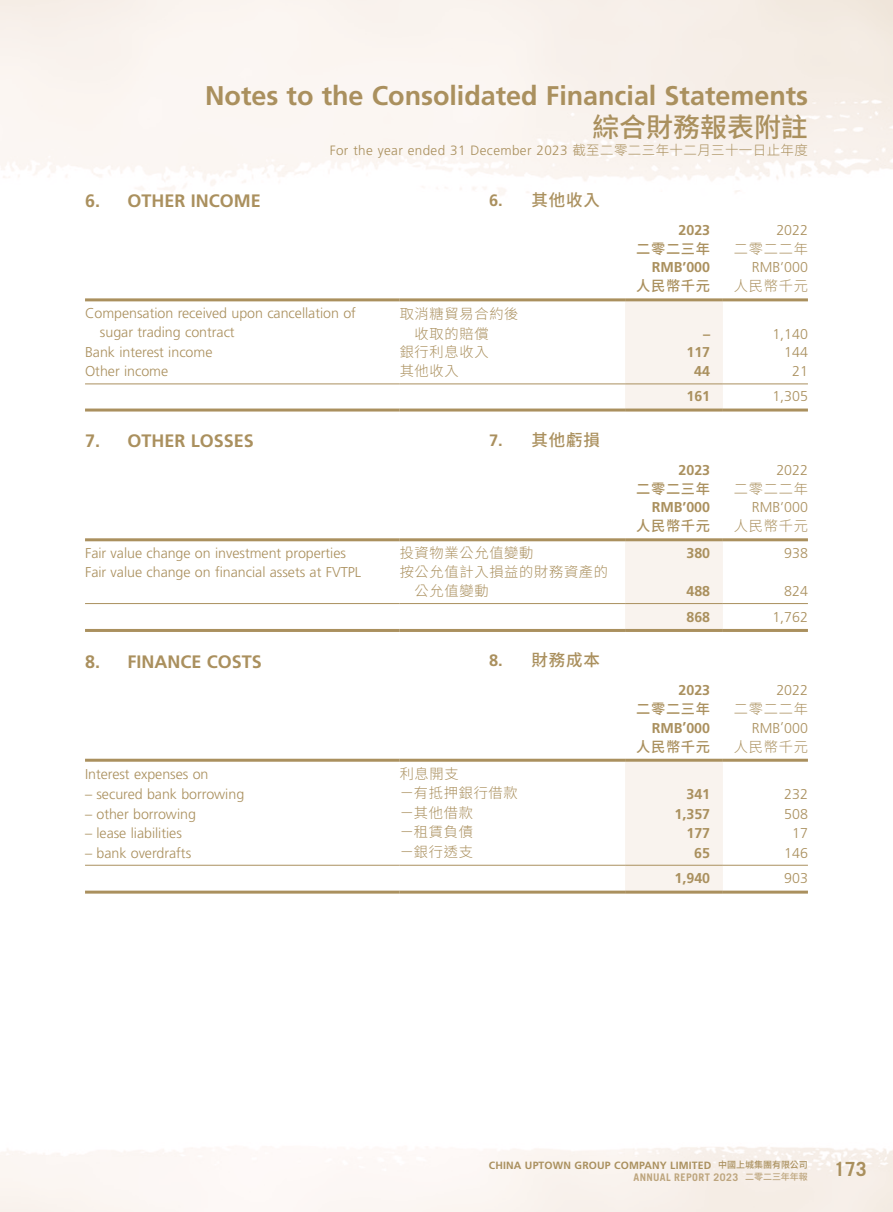
<style>
.page{position:relative;width:893px;height:1212px;background:#fff}
.page>*{position:absolute;margin:0;border:0;box-sizing:border-box;transform-origin:0 0}
.t1{font:700 27px "Frutiger LT Std";color:#aa905e}
.t2{font:500 27px "Source Han Sans TC";color:#aa905e}
.t3{font:700 19.5px "Trade Gothic LT Std";color:#aa905e}
.Heading_1{font:700 18px "Frutiger LT Std";color:#aa905e}
.C_Heading_1{font:500 16.5px "Source Han Sans TC";letter-spacing:.05em;color:#aa905e}
.Body_Text{font:300 14.25px/18.8px "Frutiger LT Std";color:#aa905e}
.Body_Text-2{font:300 14.25px/19.5px "Source Han Sans TC";letter-spacing:.05em;color:#aa905e}
.Body_Text-3{font:700 14.25px "Frutiger LT Std";color:#aa905e}
.Body_Text-4{font:500 14.25px "Source Han Sans TC";letter-spacing:.05em;color:#aa905e}
.t4{font:300 13.5px "Frutiger LT Std";letter-spacing:.03em;color:#aa905e}
.t5{font:700 10.5px "Frutiger LT Std";letter-spacing:.015em;color:#aa905e}
.t6{font:700 10.5px "Trade Gothic LT Std";letter-spacing:.04em;color:#bda57d}
.s1{font-family:"Source Han Sans TC"}
.s2{font-family:"Frutiger LT Std";font-weight:700}
.s3{font-family:"Source Han Sans TC";font-weight:500;font-size:9px}
</style>
<div class="page">
<div style="left:625px;top:301px;width:98px;height:107px;background:#f9f3ee"></div>
<hr style="left:85px;top:298px;width:315px;height:3px;background:#aa905e">
<hr style="left:400px;top:298px;width:225px;height:3px;background:#aa905e">
<hr style="left:625px;top:298px;width:98px;height:3px;background:#aa905e">
<hr style="left:723px;top:298px;width:85px;height:3px;background:#aa905e">
<hr style="left:85px;top:383px;width:315px;height:1px;background:#aa905e">
<hr style="left:400px;top:383px;width:225px;height:1px;background:#aa905e">
<hr style="left:625px;top:383px;width:98px;height:1px;background:#aa905e">
<hr style="left:723px;top:383px;width:85px;height:1px;background:#aa905e">
<hr style="left:85px;top:408px;width:315px;height:3px;background:#aa905e">
<hr style="left:400px;top:408px;width:225px;height:3px;background:#aa905e">
<hr style="left:625px;top:408px;width:98px;height:3px;background:#aa905e">
<hr style="left:723px;top:408px;width:85px;height:3px;background:#aa905e">
<div style="left:625px;top:541px;width:98px;height:88px;background:#f9f3ee"></div>
<hr style="left:85px;top:538px;width:315px;height:3px;background:#aa905e">
<hr style="left:400px;top:538px;width:225px;height:3px;background:#aa905e">
<hr style="left:625px;top:538px;width:98px;height:3px;background:#aa905e">
<hr style="left:723px;top:538px;width:85px;height:3px;background:#aa905e">
<hr style="left:85px;top:603px;width:315px;height:1px;background:#aa905e">
<hr style="left:400px;top:603px;width:225px;height:1px;background:#aa905e">
<hr style="left:625px;top:603px;width:98px;height:1px;background:#aa905e">
<hr style="left:723px;top:603px;width:85px;height:1px;background:#aa905e">
<hr style="left:85px;top:629px;width:315px;height:3px;background:#aa905e">
<hr style="left:400px;top:629px;width:225px;height:3px;background:#aa905e">
<hr style="left:625px;top:629px;width:98px;height:3px;background:#aa905e">
<hr style="left:723px;top:629px;width:85px;height:3px;background:#aa905e">
<div style="left:625px;top:762px;width:98px;height:128px;background:#f9f3ee"></div>
<hr style="left:85px;top:759px;width:315px;height:3px;background:#aa905e">
<hr style="left:400px;top:759px;width:225px;height:3px;background:#aa905e">
<hr style="left:625px;top:759px;width:98px;height:3px;background:#aa905e">
<hr style="left:723px;top:759px;width:85px;height:3px;background:#aa905e">
<hr style="left:85px;top:865px;width:315px;height:1px;background:#aa905e">
<hr style="left:400px;top:865px;width:225px;height:1px;background:#aa905e">
<hr style="left:625px;top:865px;width:98px;height:1px;background:#aa905e">
<hr style="left:723px;top:865px;width:85px;height:1px;background:#aa905e">
<hr style="left:85px;top:890px;width:315px;height:3px;background:#aa905e">
<hr style="left:400px;top:890px;width:225px;height:3px;background:#aa905e">
<hr style="left:625px;top:890px;width:98px;height:3px;background:#aa905e">
<hr style="left:723px;top:890px;width:85px;height:3px;background:#aa905e">
<h1 class="t1" style="left:205px;top:80px;width:604px">Notes to the Consolidated Financial Statements</h1>
<h1 class="t2" style="left:592px;top:112px;width:217px">綜合財務報表附註</h1>
<p class="t4" style="left:330px;top:142px;width:480px">For the year ended 31 December 2023 <span class="s1">截至二零二三年十二月三十一日止年度</span></p>
<p class="Heading_1" style="left:85px;top:190px;width:177px">6. OTHER INCOME</p>
<p class="C_Heading_1" style="left:489px;top:191px;width:112px"><span class="s2">6.</span> 其他收入</p>
<p class="Body_Text" style="left:100px;top:304px;width:258px;text-indent:-15px">Compensation received upon cancellation of sugar trading contract</p>
<p class="Body_Text-2" style="left:415px;top:304px;width:105px;text-indent:-15px">取消糖貿易合約後收取的賠償</p>
<p class="Body_Text-3" style="left:678px;top:222px;width:33px">2023</p>
<p class="Body_Text" style="left:776px;top:221px;width:33px">2022</p>
<p class="Body_Text-4" style="left:636px;top:240px;width:75px">二零二三年</p>
<p class="Body_Text-2" style="left:734px;top:239px;width:75px">二零二二年</p>
<p class="Body_Text-3" style="left:652px;top:259px;width:60px">RMB’000</p>
<p class="Body_Text" style="left:752px;top:258px;width:58px">RMB’000</p>
<p class="Body_Text-4" style="left:636px;top:278px;width:75px">人民幣千元</p>
<p class="Body_Text-2" style="left:734px;top:276px;width:75px">人民幣千元</p>
<p class="Body_Text-3" style="left:703px;top:325px;width:9px">–</p>
<p class="Body_Text" style="left:772px;top:325px;width:37px">1,140</p>
<p class="Body_Text" style="left:85px;top:343px;width:129px">Bank interest income</p>
<p class="Body_Text-2" style="left:400px;top:343px;width:90px">銀行利息收入</p>
<p class="Body_Text-3" style="left:686px;top:344px;width:25px">117</p>
<p class="Body_Text" style="left:784px;top:343px;width:25px">144</p>
<p class="Body_Text" style="left:85px;top:362px;width:85px">Other income</p>
<p class="Body_Text-2" style="left:400px;top:361px;width:61px">其他收入</p>
<p class="Body_Text-3" style="left:694px;top:363px;width:17px">44</p>
<p class="Body_Text" style="left:792px;top:362px;width:17px">21</p>
<p class="Body_Text-3" style="left:686px;top:388px;width:25px">161</p>
<p class="Body_Text" style="left:772px;top:387px;width:37px">1,305</p>
<p class="Heading_1" style="left:85px;top:430px;width:170px">7. OTHER LOSSES</p>
<p class="Body_Text-3" style="left:678px;top:461px;width:33px">2023</p>
<p class="Body_Text" style="left:776px;top:461px;width:33px">2022</p>
<p class="Body_Text-4" style="left:636px;top:480px;width:75px">二零二三年</p>
<p class="Body_Text-2" style="left:734px;top:479px;width:75px">二零二二年</p>
<p class="Body_Text-3" style="left:652px;top:499px;width:60px">RMB’000</p>
<p class="Body_Text" style="left:752px;top:498px;width:58px">RMB’000</p>
<p class="Body_Text-4" style="left:636px;top:518px;width:75px">人民幣千元</p>
<p class="Body_Text-2" style="left:734px;top:516px;width:75px">人民幣千元</p>
<p class="Body_Text" style="left:85px;top:544px;width:263px">Fair value change on investment properties</p>
<p class="Body_Text-2" style="left:400px;top:544px;width:135px">投資物業公允值變動</p>
<p class="Body_Text-3" style="left:686px;top:545px;width:25px">380</p>
<p class="Body_Text" style="left:784px;top:544px;width:25px">938</p>
<p class="Body_Text" style="left:85px;top:563px;width:278px">Fair value change on financial assets at FVTPL</p>
<p class="Body_Text-2" style="left:415px;top:563px;width:195px;line-height:18.8px;text-indent:-15px">按公允值計入損益的財務資產的公允值變動</p>
<p class="C_Heading_1" style="left:489px;top:430px;width:112px"><span class="s2">7.</span> 其他虧損</p>
<p class="Body_Text-3" style="left:686px;top:582px;width:25px">488</p>
<p class="Body_Text" style="left:784px;top:582px;width:25px">824</p>
<p class="Body_Text-3" style="left:686px;top:608px;width:25px">868</p>
<p class="Body_Text" style="left:772px;top:608px;width:37px">1,762</p>
<p class="Heading_1" style="left:85px;top:651px;width:178px">8. FINANCE COSTS</p>
<p class="C_Heading_1" style="left:489px;top:650px;width:112px"><span class="s2">8.</span> 財務成本</p>
<p class="Body_Text-3" style="left:678px;top:682px;width:33px">2023</p>
<p class="Body_Text" style="left:776px;top:681px;width:33px">2022</p>
<p class="Body_Text-4" style="left:636px;top:701px;width:75px">二零二三年</p>
<p class="Body_Text-2" style="left:734px;top:699px;width:75px">二零二二年</p>
<p class="Body_Text-3" style="left:652px;top:719px;width:60px">RMB’000</p>
<p class="Body_Text" style="left:752px;top:719px;width:58px">RMB’000</p>
<p class="Body_Text-4" style="left:636px;top:738px;width:75px">人民幣千元</p>
<p class="Body_Text-2" style="left:734px;top:737px;width:75px">人民幣千元</p>
<p class="Body_Text" style="left:85px;top:765px;width:125px">Interest expenses on</p>
<p class="Body_Text-2" style="left:400px;top:764px;width:61px">利息開支</p>
<p class="Body_Text" style="left:85px;top:785px;width:161px">– secured bank borrowing</p>
<p class="Body_Text-2" style="left:400px;top:783px;width:120px">－有抵押銀行借款</p>
<p class="Body_Text-3" style="left:686px;top:786px;width:25px">341</p>
<p class="Body_Text" style="left:784px;top:785px;width:25px">232</p>
<p class="Body_Text" style="left:85px;top:804px;width:112px">– other borrowing</p>
<p class="Body_Text-2" style="left:400px;top:803px;width:75px">－其他借款</p>
<p class="Body_Text-3" style="left:675px;top:805px;width:37px">1,357</p>
<p class="Body_Text" style="left:784px;top:804px;width:25px">508</p>
<p class="Body_Text" style="left:85px;top:824px;width:98px">– lease liabilities</p>
<p class="Body_Text-2" style="left:400px;top:822px;width:75px">－租賃負債</p>
<p class="Body_Text-3" style="left:686px;top:825px;width:25px">177</p>
<p class="Body_Text" style="left:792px;top:824px;width:17px">17</p>
<p class="Body_Text" style="left:85px;top:843px;width:108px">– bank overdrafts</p>
<p class="Body_Text-2" style="left:400px;top:842px;width:75px">－銀行透支</p>
<p class="Body_Text-3" style="left:694px;top:844px;width:17px">65</p>
<p class="Body_Text" style="left:784px;top:843px;width:25px">146</p>
<p class="Body_Text-3" style="left:675px;top:870px;width:37px">1,940</p>
<p class="Body_Text" style="left:784px;top:869px;width:25px">903</p>
<p class="t5" style="left:489px;top:1159px;width:321px">CHINA UPTOWN GROUP COMPANY LIMITED <span class="s3">中國上城集團有限公司</span></p>
<p class="t6" style="left:633px;top:1170px;width:176px">ANNUAL REPORT 2023 <span class="s3">二零二三年年報</span></p>
<h2 class="t3" style="left:834px;top:1156px;width:34px">173</h2>
</div>
